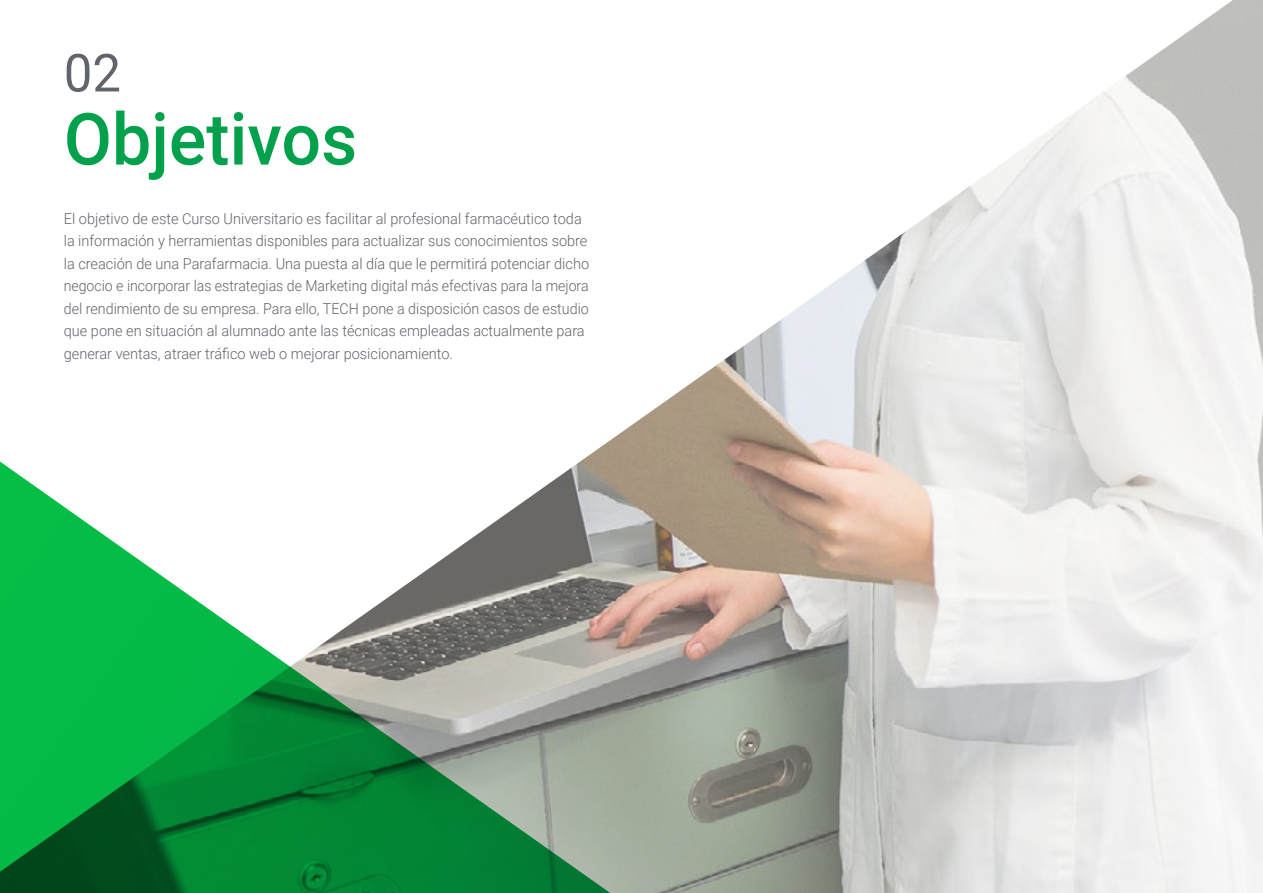
<style>
.page{position:relative;width:1263px;height:893px;background:#fff}
.page>*{position:absolute;margin:0;border:0;box-sizing:border-box;transform-origin:0 0}
.t1{font:500 72px "Roboto";color:#04a14d}
.t2{font:52.5px "Roboto";color:#61646a}
.t3{font:300 15px/22.5px "Roboto";color:#61646a}
</style>
<div class="page">
<img style="left:602px;top:0;width:661px;height:893px">
<svg style="left:0;top:446px;width:640px;height:447px"></svg>
<h2 class="t2" style="left:64px;top:36px;width:59px">02</h2>
<h1 class="t1" style="left:64px;top:89px;width:295px">Objetivos</h1>
<p class="t3" style="left:64px;top:207px;width:527px">El objetivo de este Curso Universitario es facilitar al profesional farmacéutico toda la información y herramientas disponibles para actualizar sus conocimientos sobre la creación de una Parafarmacia. Una puesta al día que le permitirá potenciar dicho negocio e incorporar las estrategias de Marketing digital más efectivas para la mejora del rendimiento de su empresa. Para ello, TECH pone a disposición casos de estudio que pone en situación al alumnado ante las técnicas empleadas actualmente para generar ventas, atraer tráfico web o mejorar posicionamiento.</p>
</div>
